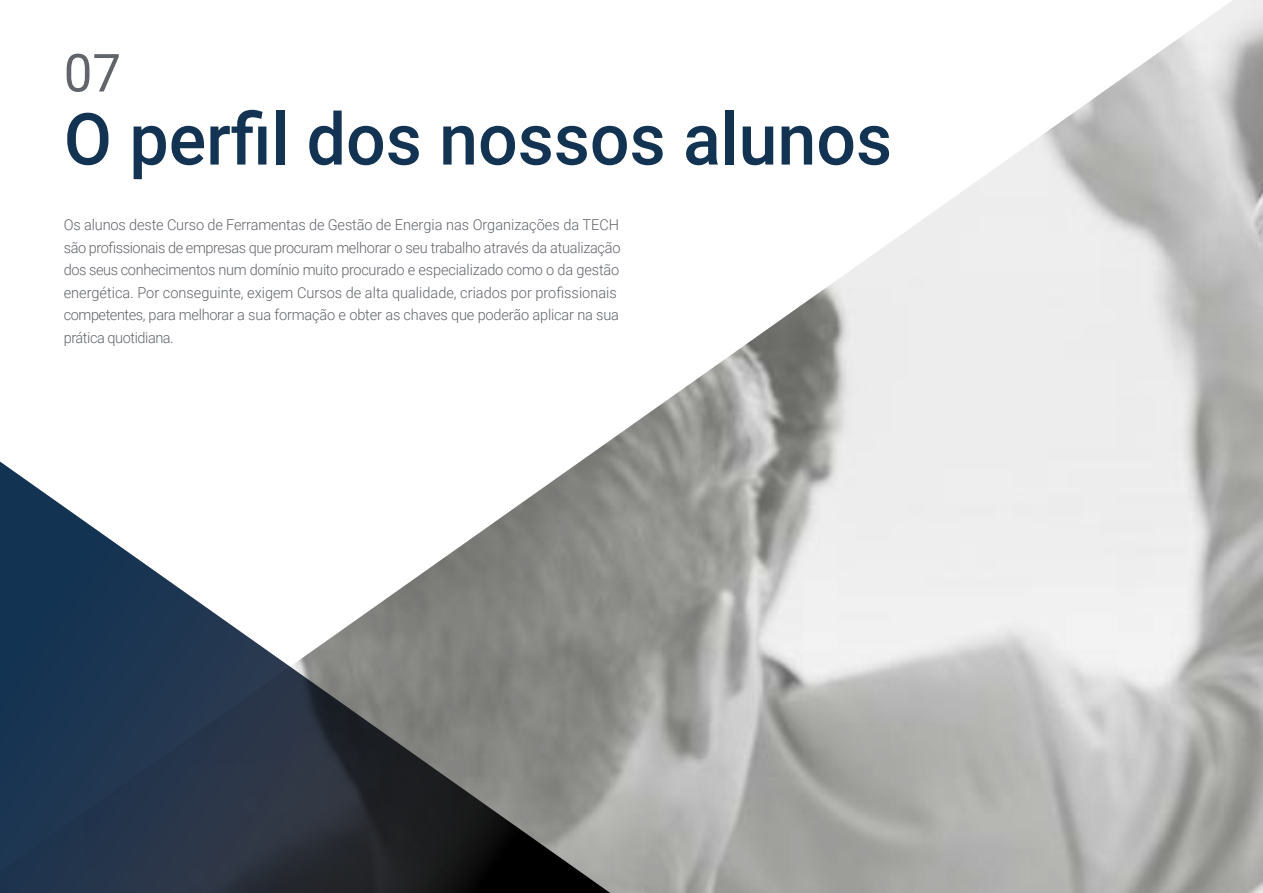
<style>
.page{position:relative;width:1263px;height:893px;background:#fff}
.page>*{position:absolute;margin:0;border:0;box-sizing:border-box;transform-origin:0 0}
.t1{font:500 72px "Roboto";color:#123352}
.t2{font:52.5px "Roboto";color:#61646a}
.t3{font:300 15px/22.5px "Roboto";letter-spacing:-.01em;color:#61646a}
</style>
<div class="page">
<img style="left:602px;top:0;width:661px;height:893px">
<svg style="left:0;top:446px;width:640px;height:447px"></svg>
<h2 class="t2" style="left:64px;top:36px;width:59px">07</h2>
<h1 class="t1" style="left:64px;top:89px;width:830px">O perfil dos nossos alunos</h1>
<p class="t3" style="left:64px;top:213px;width:558px">Os alunos deste Curso de Ferramentas de Gestão de Energia nas Organizações da TECH são profissionais de empresas que procuram melhorar o seu trabalho através da atualização dos seus conhecimentos num domínio muito procurado e especializado como o da gestão energética. Por conseguinte, exigem Cursos de alta qualidade, criados por profissionais competentes, para melhorar a sua formação e obter as chaves que poderão aplicar na sua prática quotidiana.</p>
</div>
